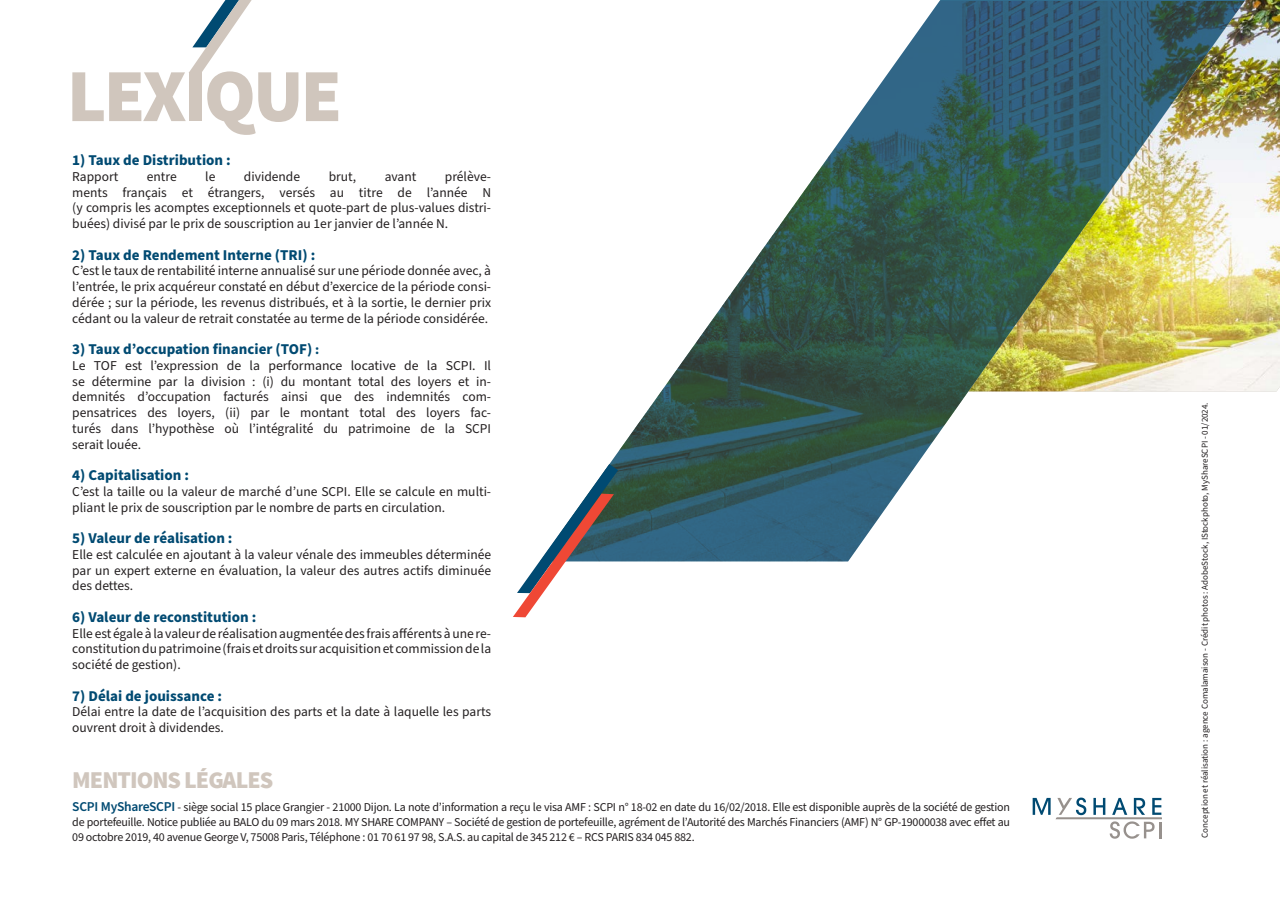
<style>
.page{position:relative;width:1280px;height:910px;background:#fff}
.page>*{position:absolute;margin:0;border:0;box-sizing:border-box;transform-origin:0 0}
.t1{font:900 75px "Source Sans Pro";letter-spacing:-.04em;color:#d0c6bd}
.t2{font:900 24px "Source Sans Pro";letter-spacing:-.04em;color:#d0c6bd}
.t3{font:700 15px "Source Sans Pro";color:#004a72}
.t4{font:13.5px/15.8px "Source Sans Pro";color:#231f20;text-align:justify}
.t5{font:12px/15px "Source Sans Pro";letter-spacing:-.02em;color:#231f20;text-align:justify}
.t6{font:9px "Source Sans Pro";color:#231f20}
.s1{font-size:13.5px}
.s2{font-weight:600;font-size:13.5px;color:#004a72}
</style>
<div class="page">
<svg style="left:1033px;top:798px;width:128px;height:41px"></svg>
<img style="left:609px;top:1px;width:645px;height:560px">
<svg style="left:513px;top:464px;width:105px;height:153px"></svg>
<img style="left:968px;top:0;width:312px;height:391px">
<svg style="left:189px;top:0;width:63px;height:73px"></svg>
<p class="t1" style="left:67px;top:47px;width:277px">LEXIQUE</p>
<p class="t3" style="left:72px;top:150px;width:160px">1) Taux de Distribution :</p>
<p class="t4" style="left:72px;top:169px;width:48px">Rapport</p>
<p class="t4" style="left:147px;top:169px;width:31px">entre</p>
<p class="t4" style="left:205px;top:169px;width:12px">le</p>
<p class="t4" style="left:244px;top:169px;width:58px">dividende</p>
<p class="t4" style="left:329px;top:169px;width:29px">brut,</p>
<p class="t4" style="left:385px;top:169px;width:33px">avant</p>
<p class="t4" style="left:72px;top:169px;width:420px;text-indent:373px">prélève&shy;ments français et étrangers, versés au titre de l’année N (y compris les acomptes exceptionnels et quote-part de plus-values distri&shy;buées) divisé par le prix de souscription au 1er janvier de l’année N.</p>
<p class="t3" style="left:72px;top:244px;width:244px">2) Taux de Rendement Interne (TRI) :</p>
<p class="t4" style="left:72px;top:263px;width:420px">C’est le taux de rentabilité interne annualisé sur une période donnée avec, à l’entrée, le prix acquéreur constaté en début d’exercice de la période consi&shy;dérée ; sur la période, les revenus distribués, et à la sortie, le dernier prix cédant ou la valeur de retrait constatée au terme de la période considérée.</p>
<p class="t3" style="left:72px;top:339px;width:249px">3) Taux d’occupation financier (TOF) <span class="s1">:</span></p>
<p class="t4" style="left:72px;top:358px;width:420px">Le TOF est l’expression de la performance locative de la SCPI. Il se détermine par la division : (i) du montant total des loyers et in&shy;demnités d’occupation facturés ainsi que des indemnités com&shy;pensatrices des loyers, (ii) par le montant total des loyers fac&shy;turés dans l’hypothèse où l’intégralité du patrimoine de la SCPI serait louée.</p>
<p class="t3" style="left:72px;top:465px;width:118px">4) Capitalisation :</p>
<p class="t4" style="left:72px;top:484px;width:420px">C’est la taille ou la valeur de marché d’une SCPI. Elle se calcule en multi&shy;pliant le prix de souscription par le nombre de parts en circulation.</p>
<p class="t3" style="left:72px;top:528px;width:162px">5) Valeur de réalisation :</p>
<p class="t4" style="left:72px;top:547px;width:420px">Elle est calculée en ajoutant à la valeur vénale des immeubles déterminée par un expert externe en évaluation, la valeur des autres actifs diminuée des dettes.</p>
<p class="t3" style="left:72px;top:607px;width:185px">6) Valeur de reconstitution :</p>
<p class="t4" style="left:72px;top:626px;width:420px">Elle est égale à la valeur de réalisation augmentée des frais afférents à une re&shy;constitution du patrimoine (frais et droits sur acquisition et commission de la société de gestion).</p>
<p class="t3" style="left:72px;top:685px;width:151px">7) Délai de jouissance :</p>
<p class="t4" style="left:72px;top:704px;width:420px">Délai entre la date de l’acquisition des parts et la date à laquelle les parts ouvrent droit à dividendes.</p>
<p class="t2" style="left:72px;top:765px;width:203px">MENTIONS LÉGALES</p>
<p class="t5" style="left:72px;top:800px;width:939px"><span class="s2">SCPI MyShareSCPI</span> - siège social 15 place Grangier - 21000 Dijon. La note d’information a reçu le visa AMF : SCPI n° 18-02 en date du 16/02/2018. Elle est disponible auprès de la société de gestion de portefeuille. Notice publiée au BALO du 09 mars 2018. MY SHARE COMPANY – Société de gestion de portefeuille, agrément de l’Autorité des Marchés Financiers (AMF) N° GP-19000038 avec effet au 09 octobre 2019, 40 avenue George V, 75008 Paris, Téléphone : 01 70 61 97 98, S.A.S. au capital de 345 212 € – RCS PARIS 834 045 882.</p>
<p class="t6" style="left:1199px;top:838px;width:437px;rotate:-90deg">Conception et réalisation : agence Comalamaison - Crédit photos : AdobeStock, IStockphoto, MyShareSCPI - 01/2024.</p>
</div>
